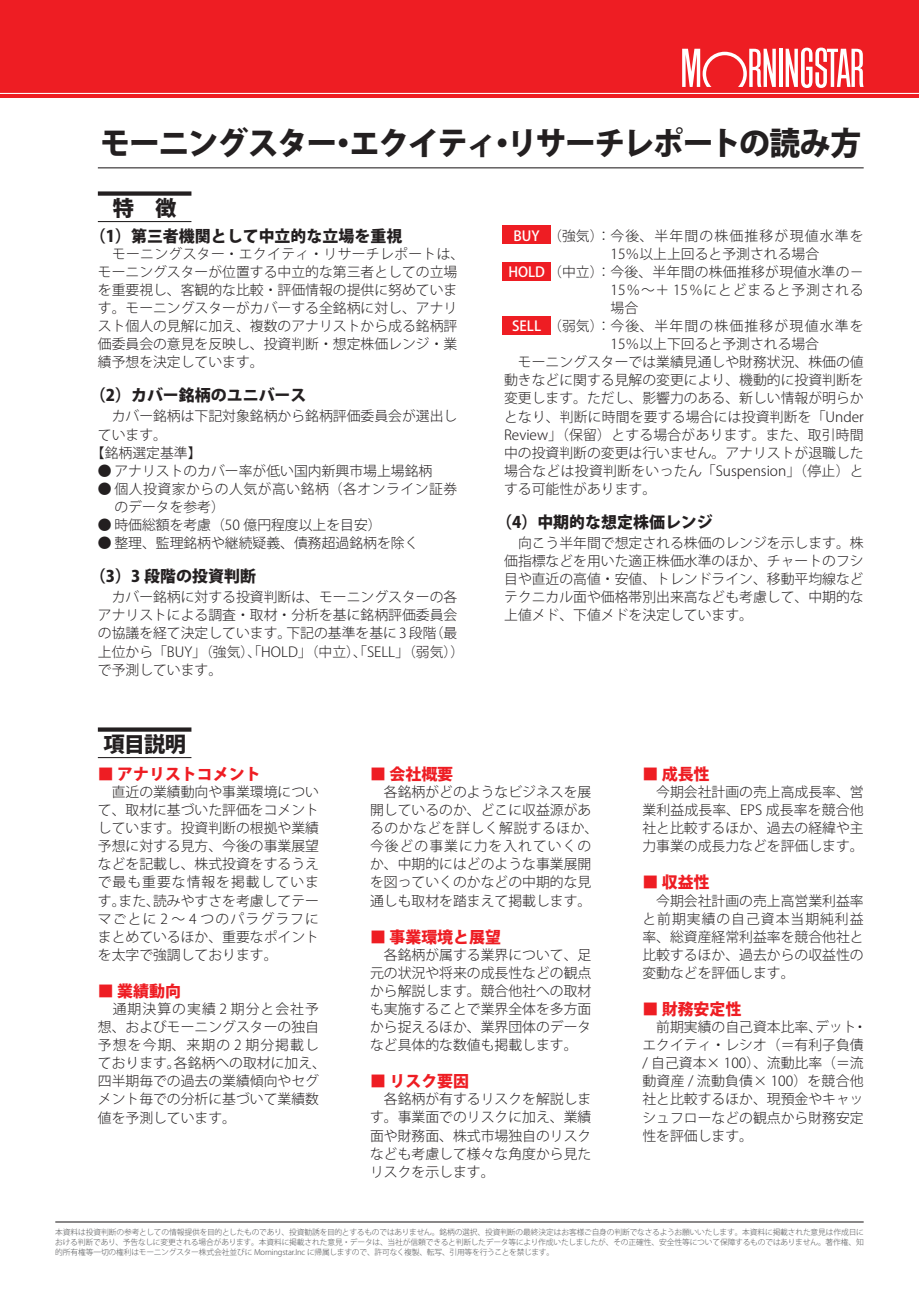
<style>
.page{position:relative;width:919px;height:1289px;background:#fff}
.page>*{position:absolute;margin:0;border:0;box-sizing:border-box;transform-origin:0 0}
.t1{font:800 31.95px "Koz Go Pro";letter-spacing:-.05em;color:#231f20}
.t2{font:800 21.3px "Koz Go Pro";color:#231f20}
.t3{font:800 15.9px "Koz Go Pro";color:#231f20}
.t4{font:800 15.9px "Koz Go Pro";color:#ee1d23}
.t5{font:300 13.8px/18.1px "Koz Go Pro";color:#231f20}
.t6{font:300 13.8px "Koz Go Pro";letter-spacing:.085em;color:#231f20}
.t7{font:300 13.8px/18.1px "Koz Go Pro";letter-spacing:.035em;color:#231f20}
.t8{font:300 13.8px "Koz Go Pro";letter-spacing:.02em;color:#231f20}
.t9{font:300 13.8px "Koz Go Pro";letter-spacing:.06em;color:#231f20}
.t10{font:300 13.8px "Koz Go Pro";letter-spacing:.075em;color:#231f20}
.t11{font:500 13.8px "Koz Go Pro";color:#fff}
.t12{font:300 7.8px/9.6px "Koz Go Pro";letter-spacing:-.03em;color:#57585a;text-align:justify}
.s1{font-weight:500;color:#fff}
</style>
<div class="page">
<hr style="left:55px;top:1221px;width:808px;height:1px;background:#231f20">
<div style="left:0;top:0;width:918px;height:98px;background:#ee1d23"></div>
<hr style="left:779px;top:49px;width:3px;height:38px;background:#fff">
<svg style="left:682px;top:49px;width:93px;height:38px"></svg>
<svg style="left:785px;top:48px;width:78px;height:40px"></svg>
<hr style="left:0;top:93px;width:918px;height:1px;background:#fff">
<div style="left:501px;top:262px;width:49px;height:19px;background:#ee1d23"></div>
<div style="left:501px;top:316px;width:49px;height:19px;background:#ee1d23"></div>
<div style="left:501px;top:225px;width:49px;height:19px;background:#ee1d23"></div>
<hr style="left:98px;top:167px;width:765px;height:1px;background:#231f20">
<hr style="left:98px;top:757px;width:93px;height:1px;background:#231f20">
<svg style="left:98px;top:727px;width:93px;height:4px"></svg>
<hr style="left:98px;top:221px;width:93px;height:1px;background:#231f20">
<div style="left:98px;top:191px;width:93px;height:5px;background:#231f20"></div>
<h1 class="t1" style="left:100px;top:122px;width:763px">モーニングスターエクイティリサーチレポートの読み方</h1>
<h1 class="t1" style="left:327px;top:122px;width:32px">・</h1>
<h1 class="t1" style="left:486px;top:122px;width:32px">・</h1>
<h2 class="t2" style="left:113px;top:194px;width:65px">特　徴</h2>
<p class="t3" style="left:90px;top:225px;width:314px">（）1 第三者機関として中立的な立場を重視</p>
<p class="t5" style="left:98px;top:245px;width:368px">　モーニングスター・エクイティ・リサーチレポートは、モーニングスターが位置する中立的な第三者としての立場を重要視し、客観的な比較・評価情報の提供に努めています。モーニングスターがカバーする全銘柄に対し、アナリスト個人の見解に加え、複数のアナリストから成る銘柄評価委員会の意見を反映し、投資判断・想定株価レンジ・業績予想を決定しています。</p>
<p class="t3" style="left:90px;top:385px;width:218px">（）2 カバー銘柄のユニバース</p>
<p class="t5" style="left:98px;top:407px;width:361px">　カバー銘柄は下記対象銘柄から銘柄評価委員会が選出し</p>
<p class="t5" style="left:98px;top:425px;width:71px">ています。</p>
<p class="t5" style="left:91px;top:443px;width:112px">【銘柄選定基準【</p>
<p class="t5" style="left:98px;top:461px;width:336px">● アナリストのカバー率が低い国内新興市場上場銘柄</p>
<p class="t7" style="left:114px;top:480px;width:344px;text-indent:-16px">● 個人投資家からの人気が高い銘柄（各オンライン証券のデータを参考(</p>
<p class="t5" style="left:98px;top:516px;width:285px">● 時価総額を考慮（50 億円程度以上を目安(</p>
<p class="t5" style="left:98px;top:534px;width:322px">● 整理、監理銘柄や継続疑義、債務超過銘柄を除く</p>
<p class="t3" style="left:90px;top:565px;width:168px">（）3 3 段階の投資判断</p>
<p class="t5" style="left:98px;top:588px;width:361px;text-align:right">　カバー銘柄に対する投資判断は、モーニングスターの各アナリストによる調査・取材・分析を基に銘柄評価委員会（最</p>
<p class="t5" style="left:286px;top:624px;width:152px">下記の基準を基に 3 段階</p>
<p class="t5" style="left:98px;top:624px;width:368px">の協議を経て決定しています。<br>上位から「BUY」（強気）、「HOLD」（中立）、「SELL」（弱気 ((で予測しています。</p>
<h2 class="t2" style="left:103px;top:730px;width:84px">項目説明</h2>
<p class="t11" style="left:513px;top:227px;width:28px">BUY</p>
<p class="t6" style="left:548px;top:227px;width:317px">（強気：）今後、半年間の株価推移が現値水準を</p>
<p class="t5" style="left:610px;top:245px;width:210px">15％以上上回ると予測される場合</p>
<p class="t8" style="left:508px;top:263px;width:357px"><span class="s1">HOLD</span> （中立：）今後、半年間の株価推移が現値水準の－</p>
<p class="t9" style="left:610px;top:281px;width:255px">15％～＋ 15％にとどまると予測される</p>
<p class="t5" style="left:610px;top:299px;width:29px">場合</p>
<p class="t6" style="left:548px;top:317px;width:317px">（弱気：）今後、半年間の株価推移が現値水準を</p>
<p class="t11" style="left:512px;top:317px;width:31px">SELL</p>
<p class="t5" style="left:504px;top:335px;width:361px;text-indent:106px">15％以上下回ると予測される場合<br>　モーニングスターでは業績見通しや財務状況、株価の値動きなどに関する見解の変更により、機動的に投資判断を変更します。ただし、影響力のある、新しい情報が明らかとなり、判断に時間を要する場合には投資判断を「Under<br>Review」（保留）とする場合があります。また、取引時間中の投資判断の変更は行いません。アナリストが退職した場合などは投資判断をいったん「Suspension」（停止）とする可能性があります。</p>
<p class="t3" style="left:496px;top:511px;width:218px">（）4 中期的な想定株価レンジ</p>
<p class="t5" style="left:504px;top:534px;width:361px;text-align:justify">　向こう半年間で想定される株価のレンジを示します。株価指標などを用いた適正株価水準のほか、チャートのフシ目や直近の高値・安値、トレンドライン、移動平均線などテクニカル面や価格帯別出来高なども考慮して、中期的な上値メド、下値メドを決定しています。</p>
<p class="t4" style="left:98px;top:763px;width:164px">■ アナリストコメント</p>
<p class="t5" style="left:98px;top:783px;width:223px;text-align:right">　直近の業績動向や事業環境について、取材に基づいた評価をコメントしています。投資判断の根拠や業績予想に対する見方、今後の事業展望などを記載し、株式投資をするうえで最も重要な情報を掲載していま読みやすさを考慮してテー</p>
<p class="t5" style="left:98px;top:891px;width:223px">す。<br>マごとに 2 ～ 4 つのパラグラフにまとめているほか、重要なポイントを太字で強調しております。</p>
<p class="t4" style="left:98px;top:980px;width:85px">■ 業績動向</p>
<p class="t10" style="left:98px;top:999px;width:223px">　通期決算の実績 2 期分と会社予</p>
<p class="t5" style="left:98px;top:1018px;width:223px">想、およびモーニングスターの独自</p>
<p class="t6" style="left:98px;top:1036px;width:223px">予想を今期、来期の 2 期分掲載し</p>
<p class="t5" style="left:174px;top:1054px;width:154px">各銘柄への取材に加え、</p>
<p class="t5" style="left:119px;top:891px;width:43px">また、</p>
<p class="t5" style="left:98px;top:1054px;width:223px">ております。<br>四半期毎での過去の業績傾向やセグメント毎での分析に基づいて業績数値を予測しています。</p>
<p class="t4" style="left:370px;top:763px;width:85px">■ 会社概要</p>
<p class="t5" style="left:370px;top:783px;width:230px">　各銘柄がどのようなビジネスを展開しているのか、どこに収益源があるのかなどを詳しく解説するほか、今後どの事業に力を入れていくのか、中期的にはどのような事業展開を図っていくのかなどの中期的な見通しも取材を踏まえて掲載します。</p>
<p class="t4" style="left:370px;top:926px;width:132px">■ 事業環境と展望</p>
<p class="t5" style="left:370px;top:945px;width:223px;text-align:justify">　各銘柄が属する業界について、足元の状況や将来の成長性などの観点から解説します。競合他社への取材も実施することで業界全体を多方面から捉えるほか、業界団体のデータなど具体的な数値も掲載します。</p>
<p class="t4" style="left:370px;top:1070px;width:101px">■ リスク要因</p>
<p class="t5" style="left:370px;top:1090px;width:223px;text-align:justify">　各銘柄が有するリスクを解説します。事業面でのリスクに加え、業績面や財務面、株式市場独自のリスクなども考慮して様々な角度から見たリスクを示します。</p>
<p class="t4" style="left:642px;top:763px;width:69px">■ 成長性</p>
<p class="t5" style="left:642px;top:783px;width:223px;text-align:justify">　今期会社計画の売上高成長率、営業利益成長率、EPS 成長率を競合他社と比較するほか、過去の経緯や主力事業の成長力などを評価します。</p>
<p class="t4" style="left:642px;top:872px;width:69px">■ 収益性</p>
<p class="t5" style="left:642px;top:891px;width:223px;text-align:justify">　今期会社計画の売上高営業利益率と前期実績の自己資本当期純利益率、総資産経常利益率を競合他社と比較するほか、過去からの収益性の変動などを評価します。</p>
<p class="t4" style="left:642px;top:998px;width:101px">■ 財務安定性</p>
<p class="t5" style="left:853px;top:1018px;width:15px">・</p>
<p class="t5" style="left:815px;top:1018px;width:43px">デット</p>
<p class="t5" style="left:642px;top:1018px;width:223px">　前期実績の自己資本比率、<br>エクイティ・レシオ（＝有利子負債/ 自己資本× 100）、流動比率（＝流動資産 / 流動負債× 100）を競合他社と比較するほか、現預金やキャッシュフローなどの観点から財務安定性を評価します。</p>
<p class="t12" style="left:55px;top:1227px;width:810px">本資料は投資判断の参考としての情報提供を目的としたものであり、投資勧誘を目的とするものではありません。銘柄の選択、投資判断の最終決定はお客様ご自身の判断でなさるようお願いいたします。本資料に掲載された意見は作成日における判断であり、予告なしに変更される場合があります。本資料に掲載された意見・データは、当社が信頼できると判断したデータ等により作成いたしましたが、その正確性、安全性等について保障するものではありません。著作権、知的所有権等一切の権利はモーニングスター株式会社並びに Morningstar.Inc に帰属しますので、許可なく複製、転写、引用等を行うことを禁じます。</p>
</div>
